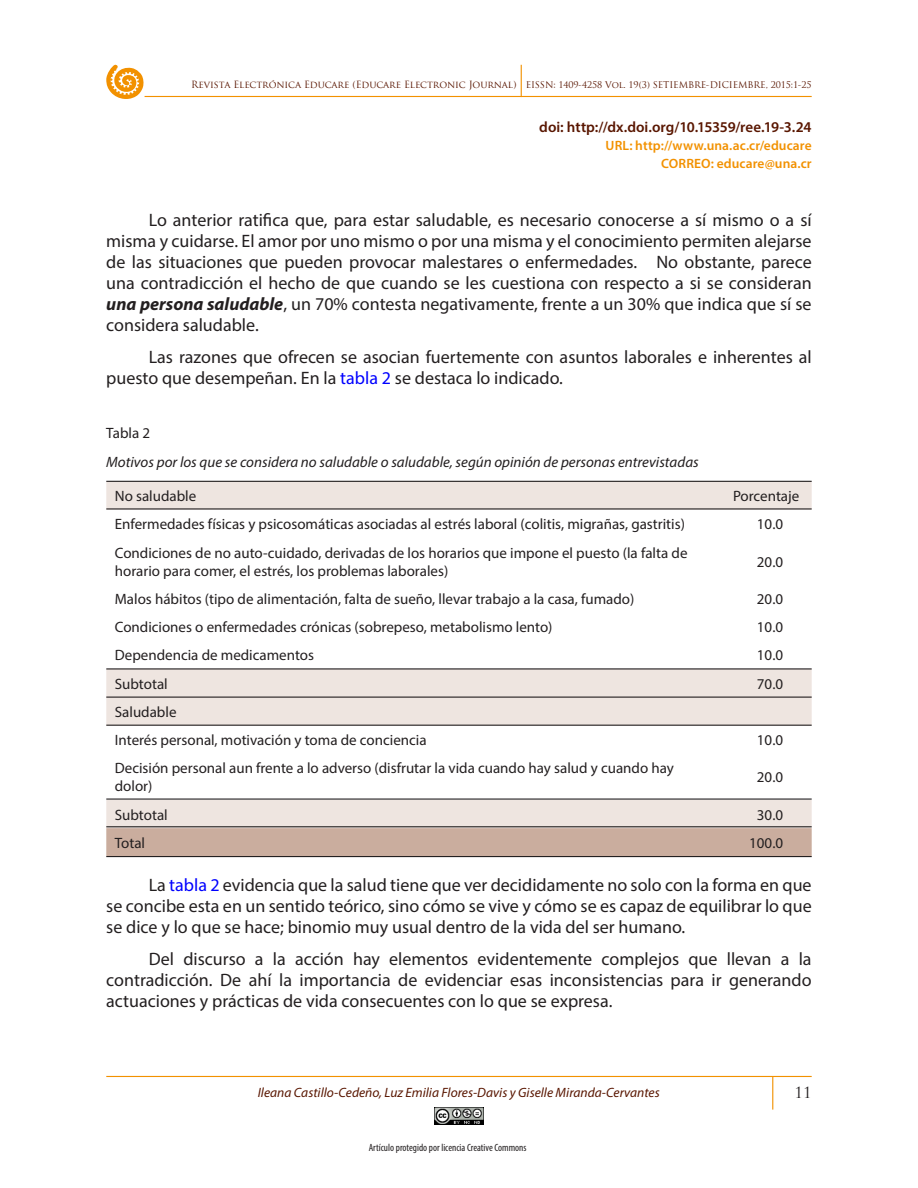
<style>
.page{position:relative;width:918px;height:1188px;background:#fff}
.page>*{position:absolute;margin:0;border:0;box-sizing:border-box;transform-origin:0 0}
.TEXTO{font:18px/21px "Myriad Pro";color:#231f20;text-align:justify}
.t1{font:15px/18px "Myriad Pro";color:#231f20}
.t2{font:italic 15px "Myriad Pro";color:#231f20}
.t3{font:600 15px "Myriad Pro";color:#591600}
.t4{font:15px "Trajan Pro";color:#231f20}
.t5{font:italic 13.5px "Myriad Pro";color:#591600}
.t6{font:600 13.5px/18px "Myriad Pro";letter-spacing:.005em;color:#f29100;text-align:right}
.t7{font:condensed 10.5px "Myriad Pro";color:#231f20}
.t8{font:9px "Trajan Pro";letter-spacing:-.01em;color:#591600}
.s1{font-size:9.75px}
.s2{font-weight:700;font-style:italic}
.s3{color:#00f}
.s4{color:#fff}
.s5{color:#eee5e0}
</style>
<div class="page">
<hr style="left:106px;top:1076px;width:706px;height:1px;background:#f29100">
<hr style="left:772px;top:1077px;width:1px;height:33px;background:#f29100">
<hr style="left:145px;top:96px;width:667px;height:1px;background:#f29100">
<hr style="left:521px;top:65px;width:1px;height:32px;background:#f29100">
<svg style="left:106px;top:64px;width:38px;height:35px"></svg>
<img style="left:434px;top:1107px;width:50px;height:18px">
<svg style="left:106px;top:482px;width:706px;height:346px"></svg>
<div style="left:106px;top:828px;width:706px;height:28px;background:#caad9e"></div>
<svg style="left:747px;top:676px;width:12px;height:16px"></svg>
<svg style="left:749px;top:809px;width:8px;height:12px"></svg>
<hr style="left:106px;top:481px;width:706px;height:1px;background:#231f20">
<hr style="left:106px;top:826px;width:706px;height:1px;background:#231f20">
<hr style="left:106px;top:856px;width:706px;height:1px;background:#231f20">
<hr style="left:106px;top:668px;width:706px;height:2px;background:#231f20">
<hr style="left:106px;top:697px;width:706px;height:1px;background:#231f20">
<hr style="left:106px;top:508px;width:706px;height:2px;background:#231f20">
<hr style="left:106px;top:725px;width:706px;height:1px;background:#231f20">
<hr style="left:106px;top:799px;width:706px;height:1px;background:#231f20">
<p class="t8" style="left:191px;top:79px;width:622px"><span class="s1">Revista Electrónica Educare (Educare Electronic Journal)</span> EISSN: 1409-4258 Vol. 19(3) SETIEMBRE-DICIEMBRE, 2015:1-25</p>
<p class="t3" style="left:539px;top:118px;width:274px">doi: http://dx.doi.org/10.15359/ree.19-3.24</p>
<p class="t6" style="left:606px;top:136px;width:208px">URL: http://www.una.ac.cr/educare<br>CORREO: educare@una.cr</p>
<p class="TEXTO" style="left:106px;top:209px;width:707px;text-indent:43px">Lo anterior ratifica que, para estar saludable, es necesario conocerse a sí mismo o a sí misma y cuidarse. El amor por uno mismo o por una misma y el conocimiento permiten alejarse de las situaciones que pueden provocar malestares o enfermedades. No obstante, parece una contradicción el hecho de que cuando se les cuestiona con respecto a si se consideran <span class="s2">una persona saludable</span>, un 70% contesta negativamente, frente a un 30% que indica que sí se considera saludable.</p>
<p class="TEXTO" style="left:106px;top:346px;width:707px;text-indent:43px">Las razones que ofrecen se asocian fuertemente con asuntos laborales e inherentes al puesto que desempeñan. En la <span class="s3">tabla 2</span> se destaca lo indicado.</p>
<p class="t1" style="left:106px;top:424px;width:45px">Tabla 2</p>
<p class="t2" style="left:106px;top:453px;width:594px">Motivos por los que se considera no saludable o saludable, según opinión de personas entrevistadas</p>
<p class="t1" style="left:115px;top:487px;width:83px">No saludable</p>
<p class="t1" style="left:733px;top:487px;width:68px">Porcentaje</p>
<p class="t1" style="left:115px;top:515px;width:572px">Enfermedades físicas y psicosomáticas asociadas al estrés laboral (colitis, migrañas, gastritis)</p>
<p class="t1" style="left:749px;top:515px;width:35px"><span class="s4">0</span>10.0</p>
<p class="t1" style="left:115px;top:543px;width:574px">Condiciones de no auto-cuidado, derivadas de los horarios que impone el puesto (la falta de horario para comer, el estrés, los problemas laborales)</p>
<p class="t1" style="left:749px;top:552px;width:35px"><span class="s4">0</span>20.0</p>
<p class="t1" style="left:115px;top:590px;width:521px">Malos hábitos (tipo de alimentación, falta de sueño, llevar trabajo a la casa, fumado)</p>
<p class="t1" style="left:749px;top:590px;width:35px"><span class="s4">0</span>20.0</p>
<p class="t1" style="left:115px;top:618px;width:439px">Condiciones o enfermedades crónicas (sobrepeso, metabolismo lento)</p>
<p class="t1" style="left:749px;top:618px;width:35px"><span class="s4">0</span>10.0</p>
<p class="t1" style="left:115px;top:646px;width:201px">Dependencia de medicamentos</p>
<p class="t1" style="left:749px;top:646px;width:35px"><span class="s4">0</span>10.0</p>
<p class="t1" style="left:115px;top:674px;width:55px">Subtotal</p>
<p class="t1" style="left:749px;top:674px;width:35px"><span class="s5">0</span>70.0</p>
<p class="t1" style="left:115px;top:703px;width:63px">Saludable</p>
<p class="t1" style="left:115px;top:731px;width:313px">Interés personal, motivación y toma de conciencia</p>
<p class="t1" style="left:749px;top:731px;width:35px"><span class="s4">0</span>10.0</p>
<p class="t1" style="left:115px;top:759px;width:561px">Decisión personal aun frente a lo adverso (disfrutar la vida cuando hay salud y cuando hay dolor)</p>
<p class="t1" style="left:749px;top:768px;width:35px"><span class="s4">0</span>20.0</p>
<p class="t1" style="left:115px;top:805px;width:55px">Subtotal</p>
<p class="t1" style="left:749px;top:805px;width:35px"><span class="s5">0</span>30.0</p>
<p class="t1" style="left:115px;top:834px;width:32px">Total</p>
<p class="t1" style="left:749px;top:834px;width:35px">100.0</p>
<p class="TEXTO" style="left:106px;top:875px;width:707px;text-indent:43px">La <span class="s3">tabla 2</span> evidencia que la salud tiene que ver decididamente no solo con la forma en que se concibe esta en un sentido teórico, sino cómo se vive y cómo se es capaz de equilibrar lo que se dice y lo que se hace; binomio muy usual dentro de la vida del ser humano.</p>
<p class="TEXTO" style="left:106px;top:948px;width:707px;text-indent:43px">Del discurso a la acción hay elementos evidentemente complejos que llevan a la contradicción. De ahí la importancia de evidenciar esas inconsistencias para ir generando actuaciones y prácticas de vida consecuentes con lo que se expresa.</p>
<p class="t5" style="left:258px;top:1084px;width:403px">Ileana Castillo-Cedeño, Luz Emilia Flores-Davis y Giselle Miranda-Cervantes</p>
<p class="t7" style="left:369px;top:1141px;width:159px">Artículo protegido por licencia Creative Commons</p>
<p class="t4" style="left:795px;top:1083px;width:19px">11</p>
</div>
